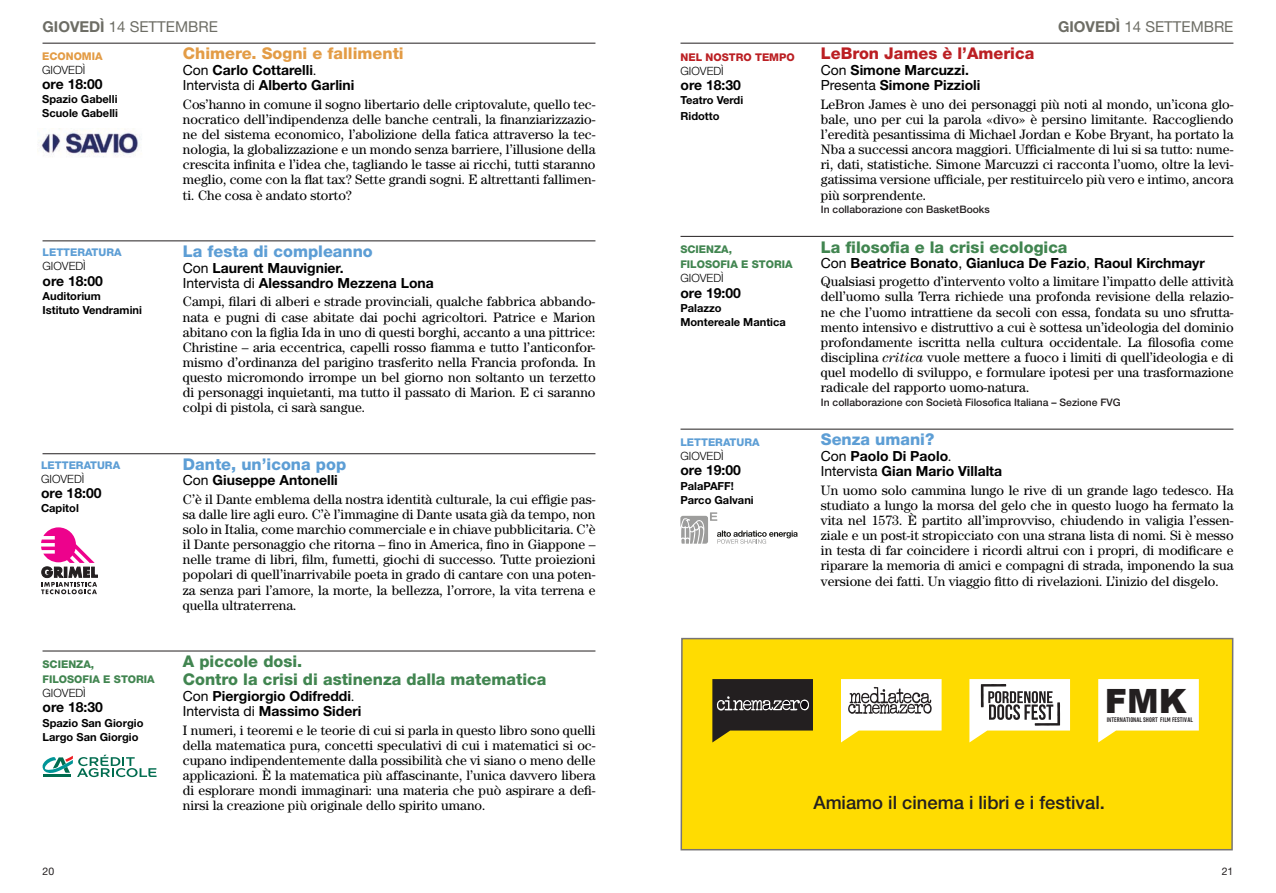
<style>
.page{position:relative;width:1276px;height:893px;background:#fff}
.page>*{position:absolute;margin:0;border:0;box-sizing:border-box;transform-origin:0 0}
.t1{font:900 33.45px "Arial";color:#231f20}
.t2{font:500 18.3px "Helvetica Neue LT Std";color:#231f20}
.t3{font:800 16.2px "Helvetica Neue LT Std";color:#418550}
.t4{font:800 16.2px "Helvetica Neue LT Std";color:#5d9ed5}
.t5{font:800 16.2px "Helvetica Neue LT Std";color:#e39c46}
.t6{font:800 16.2px "Helvetica Neue LT Std";color:#bb1f23}
.t7{font:15px "Helvetica Neue LT Std";color:#6d6d65}
.t8{font:700 13.95px "Helvetica Neue LT Std";color:#000}
.t9{font:13.65px/15.1px "Century Std";color:#000;text-align:justify}
.t10{font:300 11.4px "Helvetica Neue LT Std";color:#000}
.t11{font:700 11.1px "Helvetica Neue LT Std";color:#000}
.t12{font:800 10.65px "Helvetica Neue LT Std";color:#418550}
.t13{font:800 10.65px "Helvetica Neue LT Std";color:#5d9ed5}
.t14{font:800 10.65px "Helvetica Neue LT Std";color:#bb1f23}
.t15{font:800 10.65px "Helvetica Neue LT Std";color:#e39c46}
.t16{font:10.5px "Helvetica Neue LT Std";color:#231f20}
.Normale{font:500 10.35px "Helvetica Neue LT Std";color:#231f20}
.t17{font:700 7.05px "Marianina FY";color:#231f20}
.s1{font-weight:700}
.s2{font-weight:400}
.s3{font-family:"Century Std";font-weight:400;font-size:13.65px}
.s4{font-style:italic}
</style>
<div class="page">
<hr style="left:43px;top:43px;width:552px;height:1px;background:#231f20">
<hr style="left:43px;top:240px;width:552px;height:1px;background:#231f20">
<hr style="left:43px;top:453px;width:552px;height:1px;background:#231f20">
<hr style="left:43px;top:651px;width:552px;height:1px;background:#231f20">
<hr style="left:680px;top:43px;width:553px;height:1px;background:#231f20">
<hr style="left:680px;top:236px;width:553px;height:1px;background:#231f20">
<hr style="left:680px;top:429px;width:553px;height:1px;background:#231f20">
<svg style="left:41px;top:527px;width:57px;height:67px"></svg>
<svg style="left:42px;top:755px;width:115px;height:22px"></svg>
<svg style="left:680px;top:512px;width:117px;height:32px"></svg>
<img style="left:38px;top:128px;width:104px;height:29px">
<svg style="left:680px;top:637px;width:554px;height:214px;background:#efd326"></svg>
<p class="t7" style="left:43px;top:18px;width:177px"><span class="s1">GIOVEDÌ</span> 14 SETTEMBRE</p>
<p class="t7" style="left:1058px;top:18px;width:177px"><span class="s1">GIOVEDÌ</span> 14 SETTEMBRE</p>
<p class="t15" style="left:42px;top:50px;width:62px">ECONOMIA</p>
<p class="t10" style="left:42px;top:63px;width:45px">GIOVEDÌ</p>
<p class="t8" style="left:42px;top:76px;width:62px">ore 18:00</p>
<p class="t11" style="left:42px;top:93px;width:77px">Spazio Gabelli</p>
<p class="t11" style="left:42px;top:107px;width:77px">Scuole Gabelli</p>
<p class="t5" style="left:183px;top:44px;width:222px">Chimere. Sogni e fallimenti</p>
<p class="t8" style="left:183px;top:61px;width:135px"><span class="s2">Con</span> Carlo Cottarelli<span class="s3">.</span></p>
<p class="t8" style="left:183px;top:77px;width:173px"><span class="s2">Intervista di</span> Alberto Garlini</p>
<p class="t9" style="left:183px;top:96px;width:414px">Cos’hanno in comune il sogno libertario delle criptovalute, quello tec&shy;nocratico dell’indipendenza delle banche centrali, la finanziarizzazio&shy;ne del sistema economico, l’abolizione della fatica attraverso la tec&shy;nologia, la globalizzazione e un mondo senza barriere, l’illusione della crescita infinita e l’idea che, tagliando le tasse ai ricchi, tutti staranno meglio, come con la flat tax? Sette grandi sogni. E altrettanti fallimen&shy;ti. Che cosa è andato storto?</p>
<p class="t13" style="left:43px;top:246px;width:81px">LETTERATURA</p>
<p class="t10" style="left:43px;top:259px;width:45px">GIOVEDÌ</p>
<p class="t8" style="left:43px;top:272px;width:62px">ore 18:00</p>
<p class="t11" style="left:43px;top:289px;width:60px">Auditorium</p>
<p class="t11" style="left:43px;top:303px;width:101px">Istituto Vendramini</p>
<p class="t4" style="left:183px;top:242px;width:191px">La festa di compleanno</p>
<p class="t8" style="left:183px;top:259px;width:162px"><span class="s2">Con</span> Laurent Mauvignier.</p>
<p class="t8" style="left:183px;top:275px;width:252px"><span class="s2">Intervista di</span> Alessandro Mezzena Lona</p>
<p class="t9" style="left:183px;top:294px;width:414px">Campi, filari di alberi e strade provinciali, qualche fabbrica abbando&shy;nata e pugni di case abitate dai pochi agricoltori. Patrice e Marion abitano con la figlia Ida in uno di questi borghi, accanto a una pittrice:<br>Christine – aria eccentrica, capelli rosso fiamma e tutto l’anticonfor&shy;mismo d’ordinanza del parigino trasferito nella Francia profonda. In questo micromondo irrompe un bel giorno non soltanto un terzetto di personaggi inquietanti, ma tutto il passato di Marion. E ci saranno colpi di pistola, ci sarà sangue.</p>
<p class="t13" style="left:41px;top:458px;width:81px">LETTERATURA</p>
<p class="t10" style="left:41px;top:471px;width:45px">GIOVEDÌ</p>
<p class="t8" style="left:41px;top:484px;width:62px">ore 18:00</p>
<p class="t11" style="left:41px;top:501px;width:39px">Capitol</p>
<p class="t4" style="left:183px;top:454px;width:165px">Dante, un’icona pop</p>
<p class="t8" style="left:183px;top:472px;width:156px"><span class="s2">Con</span> Giuseppe Antonelli</p>
<p class="t9" style="left:183px;top:491px;width:414px">C’è il Dante emblema della nostra identità culturale, la cui effigie pas&shy;sa dalle lire agli euro. C’è l’immagine di Dante usata già da tempo, non solo in Italia, come marchio commerciale e in chiave pubblicitaria. C’è il Dante personaggio che ritorna – fino in America, fino in Giappone – nelle trame di libri, film, fumetti, giochi di successo. Tutte proiezioni popolari di quell’inarrivabile poeta in grado di cantare con una poten&shy;za senza pari l’amore, la morte, la bellezza, l’orrore, la vita terrena e quella ultraterrena.</p>
<p class="t14" style="left:680px;top:51px;width:116px">NEL NOSTRO TEMPO</p>
<p class="t10" style="left:680px;top:64px;width:45px">GIOVEDÌ</p>
<p class="t8" style="left:680px;top:77px;width:62px">ore 18:30</p>
<p class="t11" style="left:680px;top:94px;width:64px">Teatro Verdi</p>
<p class="t11" style="left:680px;top:109px;width:41px">Ridotto</p>
<p class="t12" style="left:680px;top:243px;width:53px">SCIENZA,</p>
<p class="t12" style="left:680px;top:258px;width:114px">FILOSOFIA E STORIA</p>
<p class="t10" style="left:680px;top:271px;width:45px">GIOVEDÌ</p>
<p class="t8" style="left:680px;top:284px;width:62px">ore 19:00</p>
<p class="t11" style="left:680px;top:301px;width:43px">Palazzo</p>
<p class="t11" style="left:680px;top:315px;width:107px">Montereale Mantica</p>
<p class="t13" style="left:680px;top:436px;width:81px">LETTERATURA</p>
<p class="t10" style="left:680px;top:449px;width:45px">GIOVEDÌ</p>
<p class="t8" style="left:680px;top:462px;width:62px">ore 19:00</p>
<p class="t11" style="left:680px;top:479px;width:55px">PalaPAFF!</p>
<p class="t11" style="left:680px;top:493px;width:75px">Parco Galvani</p>
<p class="t6" style="left:821px;top:44px;width:215px">LeBron James è l’America</p>
<p class="t8" style="left:821px;top:61px;width:150px"><span class="s2">Con</span> Simone Marcuzzi.</p>
<p class="t8" style="left:821px;top:77px;width:161px"><span class="s2">Presenta</span> Simone Pizzioli</p>
<p class="t9" style="left:821px;top:96px;width:414px">LeBron James è uno dei personaggi più noti al mondo, un’icona glo&shy;bale, uno per cui la parola «divo» è persino limitante. Raccogliendo l’eredità pesantissima di Michael Jordan e Kobe Bryant, ha portato la Nba a successi ancora maggiori. Ufficialmente di lui si sa tutto: nume&shy;ri, dati, statistiche. Simone Marcuzzi ci racconta l’uomo, oltre la levi&shy;gatissima versione ufficiale, per restituircelo più vero e intimo, ancora più sorprendente.</p>
<p class="Normale" style="left:821px;top:203px;width:170px">In collaborazione con BasketBooks</p>
<p class="t3" style="left:821px;top:237px;width:248px">La filosofia e la crisi ecologica</p>
<p class="t8" style="left:821px;top:254px;width:385px"><span class="s2">Con</span> Beatrice Bonato<span class="s2">,</span> Gianluca De Fazio<span class="s2">,</span> Raoul Kirchmayr</p>
<p class="t9" style="left:821px;top:274px;width:414px">Qualsiasi progetto d’intervento volto a limitare l’impatto delle attività dell’uomo sulla Terra richiede una profonda revisione della relazio&shy;ne che l’uomo intrattiene da secoli con essa, fondata su uno sfrutta&shy;mento intensivo e distruttivo a cui è sottesa un’ideologia del dominio profondamente iscritta nella cultura occidentale. La filosofia come disciplina <span class="s4">critica</span> vuole mettere a fuoco i limiti di quell’ideologia e di quel modello di sviluppo, e formulare ipotesi per una trasformazione radicale del rapporto uomo-natura.</p>
<p class="Normale" style="left:821px;top:396px;width:301px">In collaborazione con Società Filosofica Italiana – Sezione FVG</p>
<p class="t4" style="left:821px;top:430px;width:115px">Senza umani?</p>
<p class="t8" style="left:821px;top:447px;width:132px"><span class="s2">Con</span> Paolo Di Paolo<span class="s3">.</span></p>
<p class="t8" style="left:821px;top:463px;width:183px"><span class="s2">Intervista</span> Gian Mario Villalta</p>
<p class="t9" style="left:821px;top:482px;width:414px">Un uomo solo cammina lungo le rive di un grande lago tedesco. Ha studiato a lungo la morsa del gelo che in questo luogo ha fermato la vita nel 1573. È partito all’improvviso, chiudendo in valigia l’essen&shy;ziale e un post-it stropicciato con una strana lista di nomi. Si è messo in testa di far coincidere i ricordi altrui con i propri, di modificare e riparare la memoria di amici e compagni di strada, imponendo la sua versione dei fatti. Un viaggio fitto di rivelazioni. L’inizio del disgelo.</p>
<p class="t12" style="left:43px;top:658px;width:53px">SCIENZA,</p>
<p class="t12" style="left:43px;top:673px;width:114px">FILOSOFIA E STORIA</p>
<p class="t10" style="left:43px;top:686px;width:45px">GIOVEDÌ</p>
<p class="t8" style="left:43px;top:699px;width:62px">ore 18:30</p>
<p class="t11" style="left:43px;top:716px;width:102px">Spazio San Giorgio</p>
<p class="t11" style="left:43px;top:730px;width:97px">Largo San Giorgio</p>
<p class="t3" style="left:183px;top:652px;width:121px">A piccole dosi.</p>
<p class="t3" style="left:183px;top:670px;width:365px">Contro la crisi di astinenza dalla matematica</p>
<p class="t8" style="left:183px;top:687px;width:173px"><span class="s2">Con</span> Piergiorgio Odifreddi<span class="s3">.</span></p>
<p class="t8" style="left:183px;top:703px;width:180px"><span class="s2">Intervista di</span> Massimo Sideri</p>
<p class="t9" style="left:183px;top:722px;width:414px">I numeri, i teoremi e le teorie di cui si parla in questo libro sono quelli della matematica pura, concetti speculativi di cui i matematici si oc&shy;cupano indipendentemente dalla possibilità che vi siano o meno delle applicazioni. È la matematica più affascinante, l’unica davvero libera di esplorare mondi immaginari: una materia che può aspirare a defi&shy;nirsi la creazione più originale dello spirito umano.</p>
<p class="t1" style="left:1105px;top:677px;width:83px">FMK</p>
<p class="t17" style="left:1106px;top:716px;width:88px">INTERNATIONAL SHORT FILM FESTIVAL</p>
<p class="t2" style="left:813px;top:792px;width:293px">Amiamo il cinema i libri e i festival.</p>
<p class="t16" style="left:43px;top:864px;width:13px">20</p>
<p class="t16" style="left:1221px;top:864px;width:13px">21</p>
</div>
